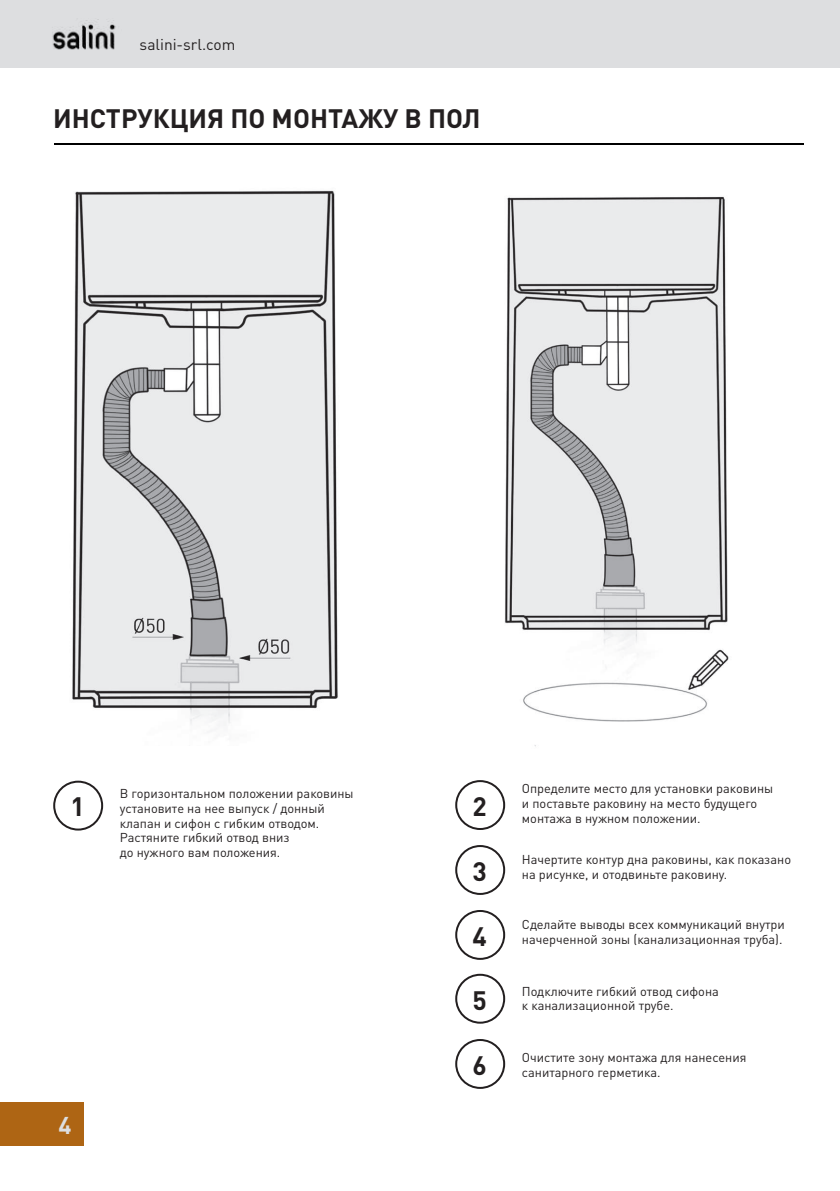
<style>
.page{position:relative;width:840px;height:1191px;background:#fff}
.page>*{position:absolute;margin:0;border:0;box-sizing:border-box;transform-origin:0 0}
.t1{font:700 26.4px "DIN Pro";color:#231f20}
.t2{font:700 24px "DIN Pro";color:#dddee0}
.t3{font:15.6px "DIN Pro";color:#231f20}
.t4{font:12.8px/14.6px "DIN Pro";color:#231f20}
</style>
<div class="page">
<div style="left:0;top:0;width:839px;height:67px;background:#dddee0"></div>
<img style="left:52px;top:19px;width:64px;height:31px">
<div style="left:0;top:1102px;width:84px;height:43px;background:#ae6514"></div>
<hr style="left:54px;top:143px;width:749px;height:2px;background:#000">
<div style="left:53px;top:780px;width:50px;height:50px;border:2px solid #231f20;border-radius:50%"></div>
<div style="left:455px;top:780px;width:50px;height:50px;border:2px solid #231f20;border-radius:50%"></div>
<div style="left:455px;top:845px;width:50px;height:50px;border:2px solid #231f20;border-radius:50%"></div>
<div style="left:455px;top:910px;width:50px;height:50px;border:2px solid #231f20;border-radius:50%"></div>
<div style="left:455px;top:973px;width:50px;height:50px;border:2px solid #231f20;border-radius:50%"></div>
<div style="left:455px;top:1039px;width:50px;height:50px;border:2px solid #231f20;border-radius:50%"></div>
<img style="left:72px;top:190px;width:266px;height:541px">
<img style="left:504px;top:196px;width:225px;height:551px">
<p class="t3" style="left:140px;top:32px;width:97px">salini-srl.com</p>
<h1 class="t1" style="left:53px;top:97px;width:428px">ИНСТРУКЦИЯ ПО МОНТАЖУ В ПОЛ</h1>
<p class="t4" style="left:521px;top:780px;width:253px">Определите место для установки раковины и поставьте раковину на место будущего монтажа в нужном положении.</p>
<h1 class="t1" style="left:70px;top:785px;width:16px">1</h1>
<p class="t4" style="left:120px;top:785px;width:235px">В горизонтальном положении раковины установите на нее выпуск / донный клапан и сифон с гибким отводом.<br>Растяните гибкий отвод вниз<br>до нужного вам положения.</p>
<h1 class="t1" style="left:472px;top:784px;width:16px">2</h1>
<h1 class="t1" style="left:472px;top:849px;width:16px">3</h1>
<p class="t4" style="left:521px;top:851px;width:270px">Начертите контур дна раковины, как показано на рисунке, и отодвиньте раковину.</p>
<h1 class="t1" style="left:472px;top:914px;width:16px">4</h1>
<p class="t4" style="left:521px;top:915px;width:264px">Сделайте выводы всех коммуникаций внутри начерченной зоны (канализационная труба).</p>
<h1 class="t1" style="left:472px;top:978px;width:16px">5</h1>
<p class="t4" style="left:521px;top:982px;width:198px">Подключите гибкий отвод сифона к канализационной трубе.</p>
<h2 class="t2" style="left:58px;top:1105px;width:15px">4</h2>
<h1 class="t1" style="left:472px;top:1043px;width:16px">6</h1>
<p class="t4" style="left:521px;top:1049px;width:226px">Очистите зону монтажа для нанесения санитарного герметика.</p>
</div>
